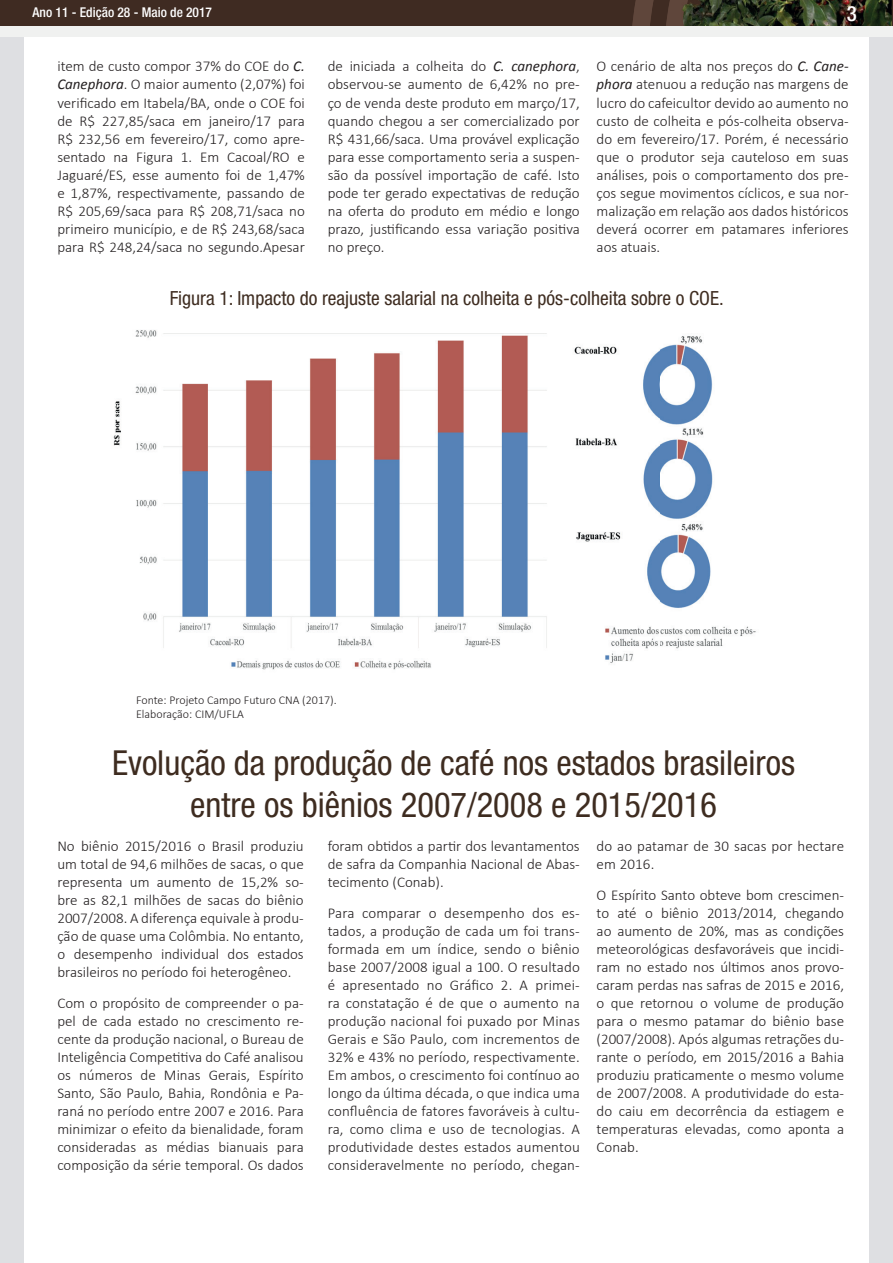
<style>
.page{position:relative;width:893px;height:1263px;background:#fff}
.page>*{position:absolute;margin:0;border:0;box-sizing:border-box;transform-origin:0 0}
.t1{font:condensed 34.5px/41.4px "Helvetica Neue LT Std";color:#3e2c20;text-align:center}
.t2{font:500 condensed 21px "Helvetica Neue LT Std";color:#fff}
.t3{font:condensed 19.5px "Helvetica Neue LT Std";color:#3e2c20}
.t4{font:300 15px/18px "Calibri";color:#231f20;text-align:justify}
.t5{font:500 condensed 13.5px "Helvetica Neue LT Std";color:#fff}
.t6{font:300 12px/14.4px "Calibri";color:#231f20}
.s1{font-weight:400;font-style:italic}
</style>
<div class="page">
<div style="left:0;top:13px;width:893px;height:1250px;background:#dedfe2"></div>
<div style="left:24px;top:13px;width:845px;height:1250px;background:#fff"></div>
<div style="left:0;top:0;width:893px;height:32px;background:#3f2b22"></div>
<img style="left:521px;top:0;width:371px;height:27px">
<img style="left:773px;top:0;width:26px;height:27px">
<img style="left:737px;top:0;width:25px;height:27px">
<img style="left:700px;top:0;width:23px;height:27px">
<img style="left:665px;top:0;width:23px;height:27px">
<img style="left:632px;top:0;width:22px;height:27px">
<div style="left:0;top:27px;width:893px;height:10px;background:#f0f1f0"></div>
<img style="left:113px;top:330px;width:643px;height:340px">
<p class="t5" style="left:33px;top:5px;width:181px">Ano 11 - Edição 28 - Maio de 2017</p>
<h2 class="t2" style="left:847px;top:1px;width:12px">3</h2>
<p class="t4" style="left:57px;top:57px;width:249px">item de custo compor 37% do COE do <span class="s1">C.<br>Canephora</span>. O maior aumento (2,07%) foi verificado em Itabela/BA, onde o COE foi de R$ 227,85/saca em janeiro/17 para R$ 232,56 em fevereiro/17, como apre&shy;sentado na Figura 1. Em Cacoal/RO e Jaguaré/ES, esse aumento foi de 1,47% e 1,87%, respectivamente, passando de R$ 205,69/saca para R$ 208,71/saca no primeiro município, e de R$ 243,68/saca para R$ 248,24/saca no segundo.Apesar</p>
<p class="t4" style="left:328px;top:57px;width:254px">de iniciada a colheita do <span class="s1">C. canephora</span>, observou-se aumento de 6,42% no pre&shy;ço de venda deste produto em março/17, quando chegou a ser comercializado por R$ 431,66/saca. Uma provável explicação para esse comportamento seria a suspen&shy;são da possível importação de café. Isto pode ter gerado expectativas de redução na oferta do produto em médio e longo prazo, justificando essa variação positiva no preço.</p>
<p class="t4" style="left:597px;top:57px;width:254px">O cenário de alta nos preços do <span class="s1">C. Cane&shy;phora</span> atenuou a redução nas margens de lucro do cafeicultor devido ao aumento no custo de colheita e pós-colheita observa&shy;do em fevereiro/17. Porém, é necessário que o produtor seja cauteloso em suas análises, pois o comportamento dos pre&shy;ços segue movimentos cíclicos, e sua nor&shy;malização em relação aos dados históricos deverá ocorrer em patamares inferiores aos atuais.</p>
<h3 class="t3" style="left:170px;top:287px;width:555px">Figura 1: Impacto do reajuste salarial na colheita e pós-colheita sobre o COE.</h3>
<p class="t6" style="left:136px;top:692px;width:202px">Fonte: Projeto Campo Futuro CNA (2017).<br>Elaboração: CIM/UFLA</p>
<h1 class="t1" style="left:112px;top:742px;width:685px">Evolução da produção de café nos estados brasileiros entre os biênios 2007/2008 e 2015/2016</h1>
<p class="t4" style="left:57px;top:836px;width:248px">No biênio 2015/2016 o Brasil produziu um total de 94,6 milhões de sacas, o que representa um aumento de 15,2% so&shy;bre as 82,1 milhões de sacas do biênio 2007/2008. A diferença equivale à produ&shy;ção de quase uma Colômbia. No entanto, o desempenho individual dos estados brasileiros no período foi heterogêneo.</p>
<p class="t4" style="left:57px;top:993px;width:248px">Com o propósito de compreender o pa&shy;pel de cada estado no crescimento re&shy;cente da produção nacional, o Bureau de Inteligência Competitiva do Café analisou os números de Minas Gerais, Espírito Santo, São Paulo, Bahia, Rondônia e Pa&shy;raná no período entre 2007 e 2016. Para minimizar o efeito da bienalidade, foram consideradas as médias bianuais para composição da série temporal. Os dados</p>
<p class="t4" style="left:328px;top:836px;width:254px">foram obtidos a partir dos levantamentos de safra da Companhia Nacional de Abas&shy;tecimento (Conab).</p>
<p class="t4" style="left:328px;top:903px;width:254px">Para comparar o desempenho dos es&shy;tados, a produção de cada um foi trans&shy;formada em um índice, sendo o biênio base 2007/2008 igual a 100. O resultado é apresentado no Gráfico 2. A primei&shy;ra constatação é de que o aumento na produção nacional foi puxado por Minas Gerais e São Paulo, com incrementos de 32% e 43% no período, respectivamente.<br>Em ambos, o crescimento foi contínuo ao longo da última década, o que indica uma confluência de fatores favoráveis à cultu&shy;ra, como clima e uso de tecnologias. A produtividade destes estados aumentou consideravelmente no período, chegan-</p>
<p class="t4" style="left:597px;top:836px;width:249px">do ao patamar de 30 sacas por hectare em 2016.</p>
<p class="t4" style="left:597px;top:885px;width:249px">O Espírito Santo obteve bom crescimen&shy;to até o biênio 2013/2014, chegando ao aumento de 20%, mas as condições meteorológicas desfavoráveis que incidi&shy;ram no estado nos últimos anos provo&shy;caram perdas nas safras de 2015 e 2016, o que retornou o volume de produção para o mesmo patamar do biênio base (2007/2008). Após algumas retrações du&shy;rante o período, em 2015/2016 a Bahia produziu praticamente o mesmo volume de 2007/2008. A produtividade do esta&shy;do caiu em decorrência da estiagem e temperaturas elevadas, como aponta a Conab.</p>
</div>
